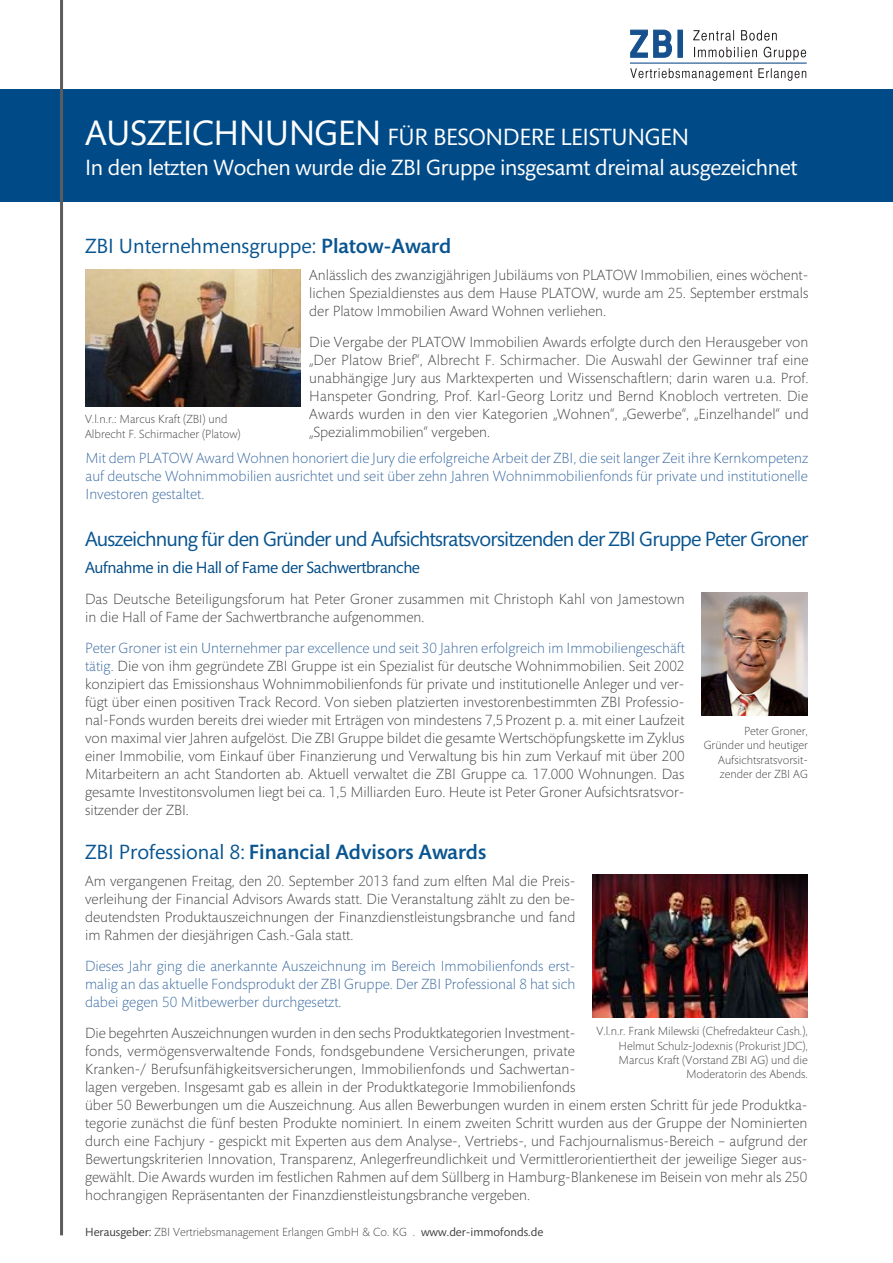
<style>
.page{position:relative;width:893px;height:1263px;background:#fff}
.page>*{position:absolute;margin:0;border:0;box-sizing:border-box;transform-origin:0 0}
.t1{font:24px "Mundo Sans Capital";letter-spacing:-.015em;color:#fff}
.t2{font:22.5px "Mundo Sans Capital";letter-spacing:-.015em;color:#fff}
.t3{font:21px "Mundo Sans Capital";letter-spacing:-.04em;color:#095591}
.t4{font:500 21px "Mundo Sans Capital";color:#095591}
.t5{font:21px "Mundo Sans Capital";color:#095591}
.t6{font:16.5px "Mundo Sans Capital";letter-spacing:-.025em;color:#004b87}
.t7{font:300 15px/18px "Mundo Sans Capital";color:#3e3e3f;text-align:justify}
.t8{font:300 15px/18px "Mundo Sans Capital";color:#36679f;text-align:justify}
.Absatzformat_1{font:300 12px/14.4px "Mundo Sans Capital";color:#3e3e3f}
.s1{font-size:36px}
.s2{font-weight:500}
.s3{color:#36679f}
.s4{font-weight:400}
</style>
<div class="page">
<div style="left:0;top:89px;width:893px;height:113px;background:#004b87"></div>
<hr style="left:60px;top:0;width:3px;height:1235px;background:#5c5c5f">
<img style="left:85px;top:269px;width:216px;height:137px">
<img style="left:592px;top:874px;width:216px;height:144px">
<img style="left:701px;top:593px;width:107px;height:122px">
<hr style="left:630px;top:63px;width:176px;height:1px;background:#16508d">
<svg style="left:630px;top:68px;width:176px;height:13px"></svg>
<svg style="left:694px;top:47px;width:112px;height:13px"></svg>
<svg style="left:693px;top:30px;width:84px;height:11px"></svg>
<svg style="left:630px;top:30px;width:53px;height:28px"></svg>
<p class="t1" style="left:85px;top:124px;width:606px"><span class="s1">AUSZEICHNUNGEN</span> FÜR BESONDERE LEISTUNGEN</p>
<p class="t2" style="left:85px;top:155px;width:714px">In den letzten Wochen wurde die ZBI Gruppe insgesamt dreimal ausgezeichnet</p>
<p class="t5" style="left:85px;top:235px;width:368px">ZBI Unternehmensgruppe: <span class="s2">Platow-Award</span></p>
<p class="t7" style="left:309px;top:266px;width:501px">Anlässlich des zwanzigjährigen Jubiläums von PLATOW Immobilien, eines wöchent&shy;lichen Spezialdienstes aus dem Hause PLATOW, wurde am 25. September erstmals der Platow Immobilien Award Wohnen verliehen.</p>
<p class="t7" style="left:309px;top:333px;width:501px">Die Vergabe der PLATOW Immobilien Awards erfolgte durch den Herausgeber von „Der Platow Brief“, Albrecht F. Schirmacher. Die Auswahl der Gewinner traf eine unabhängige Jury aus Marktexperten und Wissenschaftlern; darin waren u.a. Prof.<br>Hanspeter Gondring, Prof. Karl-Georg Loritz und Bernd Knobloch vertreten. Die Awards wurden in den vier Kategorien „Wohnen“, „Gewerbe“, „Einzelhandel“ und „Spezialimmobilien“ vergeben.</p>
<p class="Absatzformat_1" style="left:85px;top:413px;width:157px">V.l.n.r.: Marcus Kraft (ZBI) und<br>Albrecht F. Schirmacher (Platow)</p>
<p class="t8" style="left:86px;top:450px;width:724px">Mit dem PLATOW Award Wohnen honoriert die Jury die erfolgreiche Arbeit der ZBI, die seit langer Zeit ihre Kernkompetenz auf deutsche Wohnimmobilien ausrichtet und seit über zehn Jahren Wohnimmobilienfonds für private und institutionelle Investoren gestaltet.</p>
<p class="t3" style="left:85px;top:528px;width:725px">Auszeichnung für den Gründer und Aufsichtsratsvorsitzenden der ZBI Gruppe Peter Groner</p>
<p class="t6" style="left:85px;top:559px;width:336px">Aufnahme in die Hall of Fame der Sachwertbranche</p>
<p class="t7" style="left:85px;top:591px;width:601px">Das Deutsche Beteiligungsforum hat Peter Groner zusammen mit Christoph Kahl von Jamestown in die Hall of Fame der Sachwertbranche aufgenommen.</p>
<p class="t7" style="left:85px;top:640px;width:601px"><span class="s3">Peter Groner ist ein Unternehmer par excellence und seit 30 Jahren erfolgreich im Immobiliengeschäft tätig.</span> Die von ihm gegründete ZBI Gruppe ist ein Spezialist für deutsche Wohnimmobilien. Seit 2002 konzipiert das Emissionshaus Wohnimmobilienfonds für private und institutionelle Anleger und ver&shy;fügt über einen positiven Track Record. Von sieben platzierten investorenbestimmten ZBI Professio&shy;nal-Fonds wurden bereits drei wieder mit Erträgen von mindestens 7,5Prozent p. a. mit einer Laufzeit von maximal vier Jahren aufgelöst. Die ZBI Gruppe bildet die gesamte Wertschöpfungskette im Zyklus einer Immobilie, vom Einkauf über Finanzierung und Verwaltung bis hin zum Verkauf mit über 200<br>Mitarbeitern an acht Standorten ab. Aktuell verwaltet die ZBI Gruppe ca. 17.000 Wohnungen. Das gesamte Investitonsvolumen liegt bei ca. 1,5 Milliarden Euro. Heute ist Peter Groner Aufsichtsratsvor&shy;sitzender der ZBI.</p>
<p class="t4" style="left:85px;top:841px;width:403px"><span class="s4">ZBI Professional 8:</span> Financial Advisors Awards</p>
<p class="Absatzformat_1" style="left:744px;top:724px;width:65px">Peter Groner,</p>
<p class="Absatzformat_1" style="left:718px;top:739px;width:91px;text-align:justify;text-indent:-14px">Gründer und heutiger Aufsichtsratsvorsit&shy;zender der ZBI AG</p>
<p class="t7" style="left:85px;top:872px;width:492px">Am vergangenen Freitag, den 20. September 2013 fand zum elften Mal die Preis&shy;verleihung der Financial Advisors Awards statt. Die Veranstaltung zählt zu den be&shy;deutendsten Produktauszeichnungen der Finanzdienstleistungsbranche und fand im Rahmen der diesjährigen Cash.-Gala statt.</p>
<p class="t8" style="left:85px;top:957px;width:492px">Dieses Jahr ging die anerkannte Auszeichnung im Bereich Immobilienfonds erst&shy;malig an das aktuelle Fondsprodukt der ZBI Gruppe. Der ZBI Professional 8 hat sich dabei gegen 50 Mitbewerber durchgesetzt.</p>
<p class="t7" style="left:85px;top:1024px;width:724px;text-align:left">Die begehrten Auszeichnungen wurden in den sechs Produktkategorien Investment-<br>fonds, vermögensverwaltende Fonds, fondsgebundene Versicherungen, private<br>Kranken-/ Berufsunfähigkeitsversicherungen, Immobilienfonds und Sachwertan-<br>lagen vergeben. Insgesamt gab es allein in der Produktkategorie Immobilienfonds<br>über 50 Bewerbungen um die Auszeichnung. Aus allen Bewerbungen wurden in einem ersten Schritt für jede Produktka&shy;tegorie zunächst die fünf besten Produkte nominiert. In einem zweiten Schritt wurden aus der Gruppe der Nominierten durch eine Fachjury - gespickt mit Experten aus dem Analyse-, Vertriebs-, und Fachjournalismus-Bereich – aufgrund der Bewertungskriterien Innovation, Transparenz, Anlegerfreundlichkeit und Vermittlerorientiertheit der jeweilige Sieger aus&shy;gewählt. Die Awards wurden im festlichen Rahmen auf dem Süllberg in Hamburg-Blankenese im Beisein von mehr als 250 hochrangigen Repräsentanten der Finanzdienstleistungsbranche vergeben.</p>
<p class="Absatzformat_1" style="left:596px;top:1024px;width:213px;text-align:right">V.l.n.r. Frank Milewski (Chefredakteur Cash.), Helmut Schulz-Jodexnis (Prokurist JDC), Marcus Kraft (Vorstand ZBI AG) und die Moderatorin des Abends.</p>
<p class="Absatzformat_1" style="left:85px;top:1225px;width:460px"><span class="s4">Herausgeber:</span> ZBI Vertriebsmanagement Erlangen GmbH &amp; Co. KG . <span class="s4">www.der-immofonds.de</span></p>
</div>
